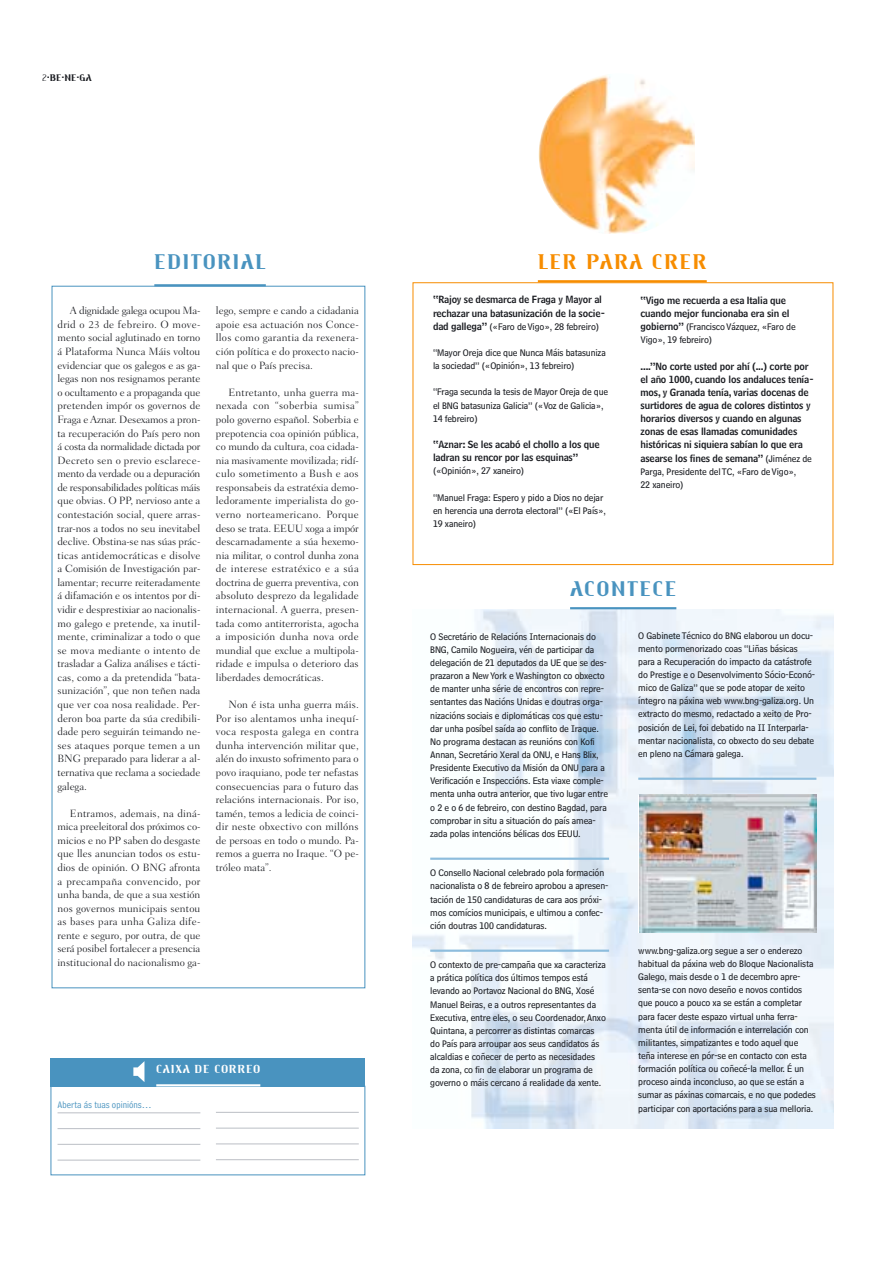
<style>
.page{position:relative;width:893px;height:1263px;background:#fff}
.page>*{position:absolute;margin:0;border:0;box-sizing:border-box;transform-origin:0 0}
.t1{font:700 21.9px "Maverick";letter-spacing:.055em;color:#4993bf}
.t2{font:700 21.9px "Maverick";letter-spacing:.055em;color:#f78d00}
.t3{font:700 12px "Maverick";letter-spacing:.055em;color:#fff}
.t4{font:300 10.8px/13.6px "Fairfield LH";color:#191b20;text-align:justify}
.t5{font:9.9px/13.2px "Bell Centennial Sub Caption";letter-spacing:-.015em;color:#191b20}
.t6{font:9.9px/13.2px "Bell Centennial Name And Number";letter-spacing:-.015em;color:#191b20}
.t7{font:9.9px "Bell Centennial Address";color:#4993bf}
.t8{font:700 9.9px "Maverick";color:#191b20}
.s1{font-weight:300}
.s2{font-family:"Bell Centennial Name And Number"}
.s3{font-family:"Bell Centennial Sub Caption"}
</style>
<div class="page">
<img style="left:412px;top:610px;width:421px;height:518px">
<hr style="left:154px;top:284px;width:112px;height:2px;background:#4993bf">
<hr style="left:570px;top:607px;width:106px;height:2px;background:#4993bf">
<hr style="left:638px;top:778px;width:178px;height:2px;background:#8dbddd">
<hr style="left:430px;top:858px;width:179px;height:2px;background:#8dbddd">
<hr style="left:430px;top:950px;width:179px;height:2px;background:#8dbddd">
<img style="left:639px;top:795px;width:177px;height:137px">
<div style="left:51px;top:1058px;width:314px;height:28px;background:#4993bf"></div>
<hr style="left:156px;top:1084px;width:104px;height:2px;background:#fff">
<svg style="left:133px;top:1061px;width:11px;height:21px"></svg>
<hr style="left:58px;top:1112px;width:142px;height:1px;background:#c1c4ca">
<hr style="left:58px;top:1128px;width:142px;height:1px;background:#c1c4ca">
<hr style="left:58px;top:1144px;width:142px;height:1px;background:#c1c4ca">
<hr style="left:58px;top:1160px;width:142px;height:1px;background:#c1c4ca">
<hr style="left:216px;top:1112px;width:143px;height:1px;background:#c1c4ca">
<hr style="left:216px;top:1128px;width:143px;height:1px;background:#c1c4ca">
<hr style="left:216px;top:1143px;width:143px;height:1px;background:#c1c4ca">
<hr style="left:216px;top:1159px;width:143px;height:1px;background:#c1c4ca">
<div style="left:413px;top:283px;width:420px;height:282px;border:1px solid #f78d00"></div>
<hr style="left:538px;top:280px;width:168px;height:2px;background:#f78d00">
<img style="left:538px;top:75px;width:156px;height:158px">
<p class="t8" style="left:42px;top:74px;width:51px"><span class="s1">2</span>.BE.NE.GA</p>
<h1 class="t1" style="left:154px;top:254px;width:113px">EDITORIAL</h1>
<p class="t4" style="left:58px;top:305px;width:144px;text-indent:12px">A dignidade galega ocupou Ma&shy;drid o 23 de febreiro. O move&shy;mento social aglutinado en torno á Plataforma Nunca Máis voltou evidenciar que os galegos e as ga&shy;legas non nos resignamos perante o ocultamento e a propaganda que pretenden impór os governos de Fraga e Aznar. Desexamos a pron&shy;ta recuperación do País pero non á costa da normalidade dictada por Decreto sen o previo esclarece&shy;mento da verdade ou a depuración de responsabilidades políticas máis que obvias. O PP, nervioso ante a contestación social, quere arras&shy;trar-nos a todos no seu inevitabel declive. Obstina-se nas súas prác&shy;ticas antidemocráticas e disolve a Comisión de Investigación par&shy;lamentar; recurre reiteradamente á difamación e os intentos por di&shy;vidir e desprestixiar ao nacionalis&shy;mo galego e pretende, xa inutil&shy;mente, criminalizar a todo o que se mova mediante o intento de trasladar a Galiza análises e tácti&shy;cas, como a da pretendida “bata&shy;sunización”, que non teñen nada que ver coa nosa realidade. Per&shy;deron boa parte da súa credibili&shy;dade pero seguirán teimando ne&shy;ses ataques porque temen a un BNG preparado para liderar a al&shy;ternativa que reclama a sociedade galega.</p>
<p class="t4" style="left:58px;top:807px;width:144px;text-indent:12px">Entramos, ademais, na diná&shy;mica preeleitoral dos próximos co&shy;micios e no PP saben do desgaste que lles anuncian todos os estu&shy;dios de opinión. O BNG afronta a precampaña convencido, por unha banda, de que a sua xestión nos governos municipais sentou as bases para unha Galiza dife&shy;rente e seguro, por outra, de que será posibel fortalecer a presencia institucional do nacionalismo ga-</p>
<p class="t4" style="left:216px;top:305px;width:144px">lego, sempre e cando a cidadania apoie esa actuación nos Conce&shy;llos como garantia da rexenera&shy;ción política e do proxecto nacio&shy;nal que o País precisa.</p>
<p class="t4" style="left:216px;top:386px;width:144px;text-indent:12px">Entretanto, unha guerra ma&shy;nexada con “soberbia sumisa” polo governo español. Soberbia e prepotencia coa opinión pública, co mundo da cultura, coa cidada&shy;nia masivamente movilizada; ridí&shy;culo sometimento a Bush e aos responsabeis da estratéxia demo&shy;ledoramente imperialista do go&shy;verno norteamericano. Porque deso se trata. EEUU xoga a impór descarnadamente a súa hexemo&shy;nia militar, o control dunha zona de interese estratéxico e a súa doctrina de guerra preventiva, con absoluto desprezo da legalidade internacional. A guerra, presen&shy;tada como antiterrorista, agocha a imposición dunha nova orde mundial que exclue a multipola&shy;ridade e impulsa o deterioro das liberdades democráticas.</p>
<p class="t4" style="left:216px;top:699px;width:144px;text-indent:12px">Non é ista unha guerra máis.<br>Por iso alentamos unha inequí&shy;voca resposta galega en contra dunha intervención militar que, alén do inxusto sofrimento para o povo iraquiano, pode ter nefastas consecuencias para o futuro das relacións internacionais. Por iso, tamén, temos a ledicia de coinci&shy;dir neste obxectivo con millóns de persoas en todo o mundo. Pa&shy;remos a guerra no Iraque. “O pe&shy;tróleo mata”.</p>
<p class="t3" style="left:156px;top:1065px;width:106px">CAIXA DE CORREO</p>
<p class="t7" style="left:58px;top:1102px;width:96px">Aberta ás tuas opinións…</p>
<h1 class="t2" style="left:538px;top:254px;width:170px">LER PARA CRER</h1>
<p class="t6" style="left:640px;top:294px;width:150px">“Vigo me recuerda a esa Italia que cuando mejor funcionaba era sin el</p>
<p class="t5" style="left:640px;top:321px;width:157px"><span class="s2">gobierno”</span> (Francisco Vázquez, «Faro de<br>Vigo», 19 febreiro)</p>
<p class="t6" style="left:640px;top:360px;width:175px">....”No corte usted por ahí (...) corte por el año 1000, cuando los andaluces tenía&shy;mos, y Granada tenía, varias docenas de surtidores de agua de colores distintos y horarios diversos y cuando en algunas zonas de esas llamadas comunidades históricas ni siquiera sabían lo que era asearse los fines de semana” <span class="s3">(Jiménez de</span></p>
<p class="t5" style="left:640px;top:465px;width:157px">Parga, Presidente del TC, «Faro de Vigo»,<br>22 xaneiro)</p>
<p class="t6" style="left:433px;top:294px;width:174px">“Rajoy se desmarca de Fraga y Mayor al rechazar una batasunización de la socie-</p>
<p class="t5" style="left:433px;top:321px;width:167px"><span class="s2">dad gallega”</span> («Faro de Vigo», 28 febreiro)</p>
<p class="t5" style="left:433px;top:347px;width:174px">“Mayor Oreja dice que Nunca Máis batasuniza la sociedad” («Opinión», 13 febreiro)</p>
<p class="t5" style="left:433px;top:386px;width:176px">“Fraga secunda la tesis de Mayor Oreja de que el BNG batasuniza Galicia” («Voz de Galicia»,<br>14 febreiro)</p>
<p class="t6" style="left:433px;top:438px;width:168px">“Aznar: Se les acabó el chollo a los que ladran su rencor por las esquinas”</p>
<p class="t5" style="left:433px;top:465px;width:93px">(«Opinión», 27 xaneiro)</p>
<p class="t5" style="left:433px;top:491px;width:174px">“Manuel Fraga: Espero y pido a Dios no dejar en herencia una derrota electoral” («El País»,<br>19 xaneiro)</p>
<h1 class="t1" style="left:570px;top:581px;width:108px">ACONTECE</h1>
<p class="t5" style="left:638px;top:629px;width:178px">O Gabinete Técnico do BNG elaborou un docu&shy;mento pormenorizado coas “Liñas básicas para a Recuperación do impacto da catástrofe do Prestige e o Desenvolvimento Sócio-Econó&shy;mico de Galiza” que se pode atopar de xeito íntegro na páxina web www.bng-galiza.org. Un extracto do mesmo, redactado a xeito de Pro&shy;posición de Lei, foi debatido na II Interparla&shy;mentar nacionalista, co obxecto do seu debate en pleno na Cámara galega.</p>
<p class="t5" style="left:430px;top:630px;width:179px">O Secretário de Relacións Internacionais do BNG, Camilo Nogueira, vén de participar da delegación de 21 deputados da UE que se des&shy;prazaron a New York e Washington co obxecto de manter unha série de encontros con repre&shy;sentantes das Nacións Unidas e doutras orga&shy;nizacións sociais e diplomáticas cos que estu&shy;dar unha posíbel saída ao conflito de Iraque.<br>No programa destacan as reunións con Kofi Annan, Secretário Xeral da ONU, e Hans Blix, Presidente Executivo da Misión da ONU para a Verificación e Inspeccións. Esta viaxe comple&shy;menta unha outra anterior, que tivo lugar entre o 2 e o 6 de febreiro, con destino Bagdad, para comprobar in situ a situación do país amea&shy;zada polas intencións bélicas dos EEUU.</p>
<p class="t5" style="left:430px;top:867px;width:180px">O Consello Nacional celebrado pola formación nacionalista o 8 de febreiro aprobou a apresen&shy;tación de 150 candidaturas de cara aos próxi&shy;mos comícios municipais, e ultimou a confec&shy;ción doutras 100 candidaturas.</p>
<p class="t5" style="left:430px;top:959px;width:177px">O contexto de pre-campaña que xa caracteriza a prática política dos últimos tempos está levando ao Portavoz Nacional do BNG, Xosé Manuel Beiras, e a outros representantes da Executiva, entre eles, o seu Coordenador, Anxo Quintana, a percorrer as distintas comarcas do País para arroupar aos seus candidatos ás alcaldias e coñecer de perto as necesidades da zona, co fin de elaborar un programa de governo o máis cercano á realidade da xente.</p>
<p class="t5" style="left:638px;top:945px;width:179px">www.bng-galiza.org segue a ser o enderezo habitual da páxina web do Bloque Nacionalista Galego, mais desde o 1 de decembro apre&shy;senta-se con novo deseño e novos contidos que pouco a pouco xa se están a completar para facer deste espazo virtual unha ferra&shy;menta útil de información e interrelación con militantes, simpatizantes e todo aquel que teña interese en pór-se en contacto con esta formación política ou coñecé-la mellor. É un proceso ainda inconcluso, ao que se están a sumar as páxinas comarcais, e no que podedes participar con aportacións para a sua melloria.</p>
</div>
